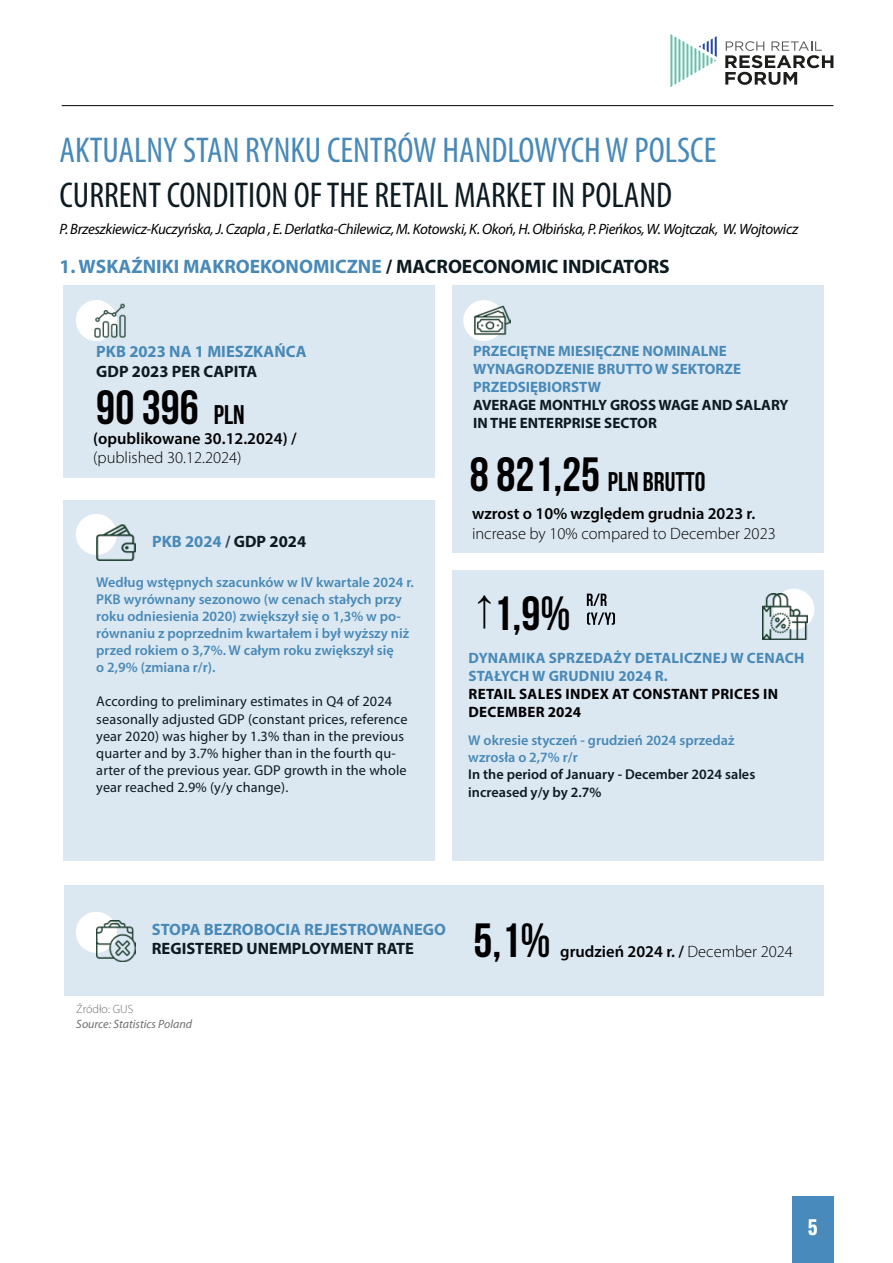
<style>
.page{position:relative;width:893px;height:1263px;background:#fff}
.page>*{position:absolute;margin:0;border:0;box-sizing:border-box;transform-origin:0 0}
.t1{font:700 48px "Bebas Neue";color:#000}
.t2{font:condensed 36px "Myriad Pro";color:#4889b7}
.t3{font:condensed 36px "Myriad Pro";color:#0c1a21}
.t4{font:700 27px "Bebas Neue";color:#000}
.t5{font:700 19.5px "Myriad Pro";color:#4889b7}
.t6{font:700 19.5px "Oswald";color:#fff}
.t7{font:600 16.5px "Myriad Pro";color:#000}
.t8{font:700 16.5px "Myriad Pro";color:#4889b7}
.t9{font:300 16.5px "Myriad Pro";color:#000}
.t10{font:700 16.5px "Myriad Pro";color:#0c1a21}
.t11{font:italic 15px "Myriad Pro";letter-spacing:-.025em;color:#000}
.t12{font:700 15px/18px "Myriad Pro";color:#4889b7}
.t13{font:700 15px/18px "Myriad Pro";letter-spacing:.02em;color:#4889b7}
.t14{font:700 15px/18px "Myriad Pro";color:#0c1a21}
.t15{font:700 15px/18px "Myriad Pro";letter-spacing:.02em;color:#020203}
.t16{font:600 14.25px/17.1px "Myriad Pro";color:#4889b7}
.t17{font:14.25px/17.1px "Myriad Pro";letter-spacing:.01em;color:#0c1a21}
.t18{font:600 14.25px/17.1px "Myriad Pro";color:#0c1a21}
.t19{font:italic 12px "Myriad Pro";color:#6e6e6e}
.t20{font:300 12px "Myriad Pro";color:#6e6e6e}
.s1{color:#0c1a21}
.s2{font-size:27px}
.s3{color:#3a3d5c}
.s4{font-size:48px}
.s5{font-weight:300}
</style>
<div class="page">
<hr style="left:62px;top:105px;width:771px;height:1px;background:#000">
<div style="left:792px;top:1196px;width:41px;height:67px;background:#478abb"></div>
<svg style="left:725px;top:41px;width:108px;height:44px"></svg>
<svg style="left:670px;top:34px;width:47px;height:53px"></svg>
<div style="left:64px;top:501px;width:371px;height:360px;background:#dce8f1"></div>
<div style="left:76px;top:514px;width:41px;height:41px;background:#fff;border-radius:50%"></div>
<div style="left:64px;top:285px;width:371px;height:193px;background:#dce8f1"></div>
<div style="left:452px;top:285px;width:371px;height:267px;background:#dce8f1"></div>
<div style="left:76px;top:300px;width:41px;height:41px;background:#fff;border-radius:50%"></div>
<div style="left:463px;top:300px;width:41px;height:41px;background:#fff;border-radius:50%"></div>
<div style="left:452px;top:570px;width:371px;height:291px;background:#dce8f1"></div>
<div style="left:64px;top:885px;width:759px;height:110px;background:#dce8f1"></div>
<div style="left:76px;top:912px;width:41px;height:41px;background:#fff;border-radius:50%"></div>
<div style="left:773px;top:589px;width:41px;height:41px;background:#fff;border-radius:50%"></div>
<img style="left:475px;top:304px;width:35px;height:33px">
<img style="left:96px;top:524px;width:39px;height:36px">
<img style="left:94px;top:304px;width:32px;height:33px">
<img style="left:96px;top:920px;width:39px;height:41px">
<img style="left:762px;top:594px;width:45px;height:45px">
<svg style="left:587px;top:612px;width:28px;height:13px"></svg>
<svg style="left:587px;top:594px;width:20px;height:12px"></svg>
<h2 class="t2" style="left:60px;top:128px;width:658px">AKTUALNY STAN RYNKU CENTRÓW HANDLOWYCH W POLSCE</h2>
<h2 class="t3" style="left:60px;top:173px;width:614px">CURRENT CONDITION OF THE RETAIL MARKET IN POLAND</h2>
<p class="t11" style="left:60px;top:220px;width:740px">P. Brzeszkiewicz-Kuczyńska, J. Czapla , E. Derlatka-Chilewicz, M. Kotowski, K. Okoń, H. Ołbińska, P. Pieńkos, W. Wojtczak, W. Wojtowicz</p>
<h3 class="t5" style="left:60px;top:253px;width:612px">1. WSKAŹNIKI MAKROEKONOMICZNE <span class="s1">/ MACROECONOMIC INDICATORS</span></h3>
<p class="t8" style="left:96px;top:341px;width:212px">PKB 2023 NA 1 MIESZKAŃCA</p>
<p class="t10" style="left:96px;top:361px;width:162px">GDP 2023 PER CAPITA</p>
<h1 class="t1" style="left:96px;top:381px;width:150px">90 396 <span class="s2">PLN</span></h1>
<p class="t7" style="left:93px;top:428px;width:205px">(opublikowane 30.12.2024) /</p>
<p class="t9" style="left:93px;top:449px;width:150px">(published 30.12.2024)</p>
<p class="t8" style="left:152px;top:530px;width:156px">PKB 2024 <span class="s3">/</span> <span class="s1">GDP 2024</span></p>
<p class="t16" style="left:96px;top:573px;width:319px">Według wstępnych szacunków w IV kwartale 2024 r.<br>PKB wyrównany sezonowo (w cenach stałych przy roku odniesienia 2020) zwiększył się o 1,3% w po&shy;równaniu z poprzednim kwartałem i był wyższy niż przed rokiem o 3,7%. W całym roku zwiększył się<br>o 2,9% (zmiana r/r).</p>
<p class="t17" style="left:96px;top:693px;width:313px">According to preliminary estimates in Q4 of 2024 seasonally adjusted GDP (constant prices, reference year 2020) was higher by 1.3% than in the previous quarter and by 3.7% higher than in the fourth qu&shy;arter of the previous year. GDP growth in the whole year reached 2.9% (y/y change).</p>
<p class="t12" style="left:473px;top:341px;width:270px">PRZECIĘTNE MIESIĘCZNE NOMINALNE<br>WYNAGRODZENIE BRUTTO W SEKTORZE<br>PRZEDSIĘBIORSTW</p>
<p class="t14" style="left:473px;top:395px;width:317px">AVERAGE MONTHLY GROSS WAGE AND SALARY<br>IN THE ENTERPRISE SECTOR</p>
<h3 class="t4" style="left:470px;top:467px;width:237px"><span class="s4">8 821,25</span> PLN BRUTTO</h3>
<p class="t7" style="left:472px;top:503px;width:285px">wzrost o 10% względem grudnia 2023 r.</p>
<p class="t9" style="left:472px;top:524px;width:305px">increase by 10% compared to December 2023</p>
<h1 class="t1" style="left:476px;top:587px;width:97px"><sup>↑</sup>1,9%</h1>
<p class="t13" style="left:468px;top:648px;width:337px">DYNAMIKA SPRZEDAŻY DETALICZNEJ W CENACH<br>STAŁYCH W GRUDNIU 2024 R.</p>
<p class="t15" style="left:468px;top:684px;width:311px">RETAIL SALES INDEX AT CONSTANT PRICES IN<br>DECEMBER 2024</p>
<p class="t16" style="left:468px;top:731px;width:268px">W okresie styczeń - grudzień 2024 sprzedaż wzrosła o 2,7% r/r</p>
<p class="t18" style="left:468px;top:766px;width:288px">In the period of January - December 2024 sales increased y/y by 2.7%</p>
<p class="t8" style="left:152px;top:918px;width:296px">STOPA BEZROBOCIA REJESTROWANEGO</p>
<p class="t10" style="left:152px;top:938px;width:264px">REGISTERED UNEMPLOYMENT RATE</p>
<p class="t20" style="left:76px;top:1003px;width:59px">Źródło: GUS</p>
<p class="t19" style="left:76px;top:1016px;width:117px">Source: Statistics Poland</p>
<h1 class="t1" style="left:474px;top:913px;width:79px">5,1%</h1>
<p class="t7" style="left:560px;top:940px;width:234px">grudzień 2024 r. / <span class="s5">December 2024</span></p>
<h3 class="t6" style="left:808px;top:1217px;width:11px">5</h3>
</div>
